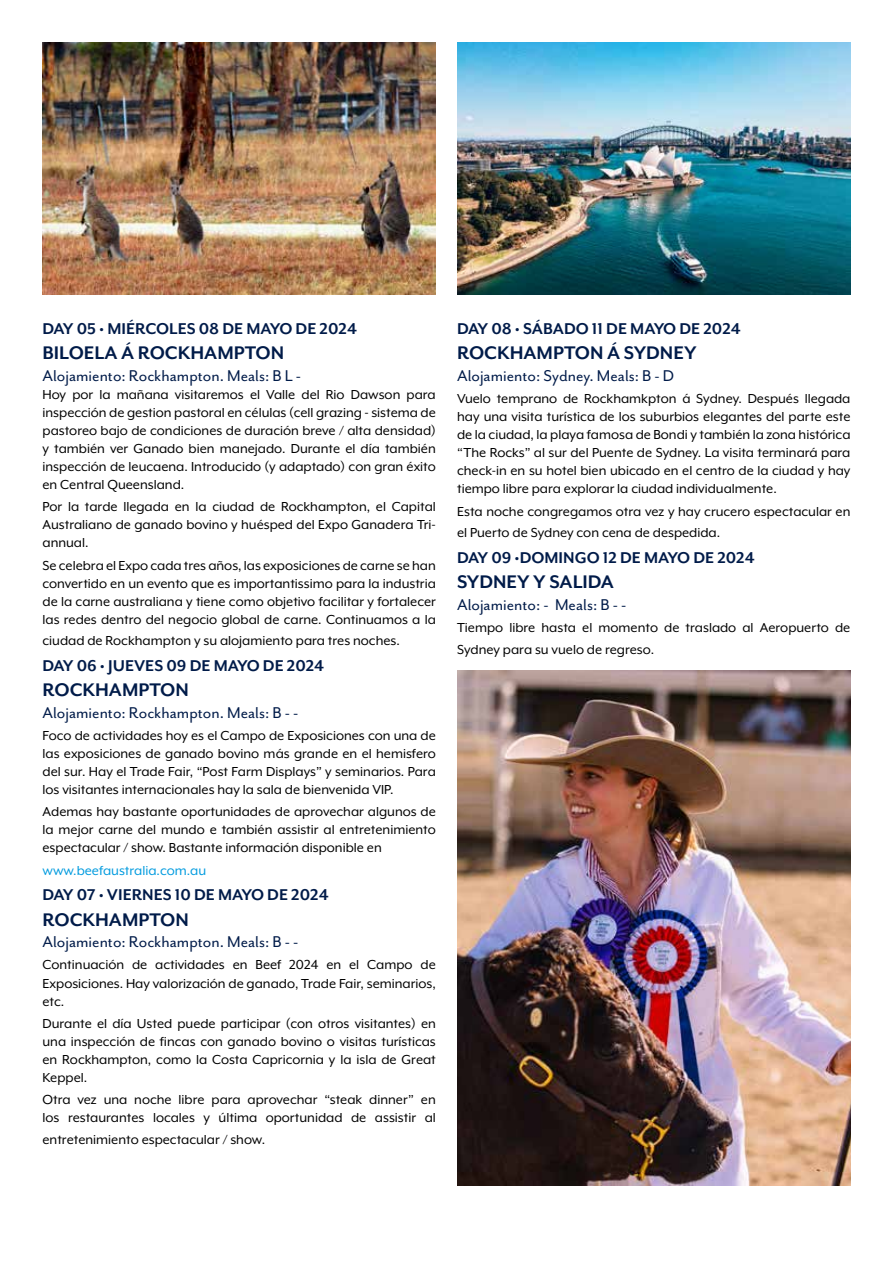
<style>
.page{position:relative;width:893px;height:1263px;background:#fff}
.page>*{position:absolute;margin:0;border:0;box-sizing:border-box;transform-origin:0 0}
.t1{font:700 21px "Mr Eaves San OT";color:#001b49}
.t2{font:18px "Mr Eaves San OT";color:#001b49}
.t3{font:700 18px "Mr Eaves San OT";color:#001b49}
.t4{font:15px/18px "Mr Eaves XL Mod OT";color:#000;text-align:justify}
.t5{font:15px "Mr Eaves XL Mod OT";color:#009bdf}
</style>
<div class="page">
<img style="left:43px;top:43px;width:393px;height:251px">
<img style="left:457px;top:43px;width:393px;height:251px">
<img style="left:457px;top:671px;width:393px;height:514px">
<p class="t3" style="left:43px;top:319px;width:316px">DAY 05 • MIÉRCOLES 08 DE MAYO DE 2024</p>
<h1 class="t1" style="left:43px;top:341px;width:243px">BILOELA Á ROCKHAMPTON</h1>
<p class="t2" style="left:43px;top:366px;width:260px">Alojamiento: Rockhampton. Meals: B L -</p>
<p class="t4" style="left:43px;top:385px;width:395px">Hoy por la mañana visitaremos el Valle del Rio Dawson para inspección de gestion pastoral en células (cell grazing - sistema de pastoreo bajo de condiciones de duración breve / alta densidad) y también ver Ganado bien manejado. Durante el día también inspección de leucaena. Introducido (y adaptado) con gran éxito en Central Queensland.</p>
<p class="t4" style="left:43px;top:498px;width:395px">Por la tarde llegada en la ciudad de Rockhampton, el Capital Australiano de ganado bovino y huésped del Expo Ganadera Tri&shy;annual.</p>
<p class="t4" style="left:43px;top:556px;width:395px">Se celebra el Expo cada tres años, las exposiciones de carne se han convertido en un evento que es importantissimo para la industria de la carne australiana y tiene como objetivo facilitar y fortalecer las redes dentro del negocio global de carne. Continuamos a la</p>
<p class="t4" style="left:43px;top:632px;width:359px">ciudad de Rockhampton y su alojamiento para tres noches.</p>
<p class="t3" style="left:43px;top:655px;width:283px">DAY 06 • JUEVES 09 DE MAYO DE 2024</p>
<h1 class="t1" style="left:43px;top:678px;width:148px">ROCKHAMPTON</h1>
<p class="t2" style="left:43px;top:702px;width:257px">Alojamiento: Rockhampton. Meals: B - -</p>
<p class="t4" style="left:43px;top:726px;width:395px">Foco de actividades hoy es el Campo de Exposiciones con una de las exposiciones de ganado bovino más grande en el hemisfero del sur. Hay el Trade Fair, “Post Farm Displays” y seminarios. Para los visitantes internacionales hay la sala de bienvenida VIP.</p>
<p class="t4" style="left:43px;top:803px;width:395px">Ademas hay bastante oportunidades de aprovechar algunos de la mejor carne del mundo e también assistir al entretenimiento espectacular / show. Bastante información disponible en</p>
<p class="t5" style="left:43px;top:862px;width:165px">www.beefaustralia.com.au</p>
<p class="t3" style="left:43px;top:885px;width:288px">DAY 07 • VIERNES 10 DE MAYO DE 2024</p>
<h1 class="t1" style="left:43px;top:907px;width:148px">ROCKHAMPTON</h1>
<p class="t2" style="left:43px;top:932px;width:257px">Alojamiento: Rockhampton. Meals: B - -</p>
<p class="t4" style="left:43px;top:956px;width:395px">Continuación de actividades en Beef 2024 en el Campo de Exposiciones. Hay valorización de ganado, Trade Fair, seminarios, etc.</p>
<p class="t4" style="left:43px;top:1014px;width:395px">Durante el día Usted puede participar (con otros visitantes) en una inspección de fincas con ganado bovino o visitas turísticas en Rockhampton, como la Costa Capricornia y la isla de Great Keppel.</p>
<p class="t4" style="left:43px;top:1090px;width:395px">Otra vez una noche libre para aprovechar “steak dinner” en los restaurantes locales y última oportunidad de assistir al</p>
<p class="t4" style="left:43px;top:1130px;width:224px">entretenimiento espectacular / show.</p>
<p class="t3" style="left:457px;top:319px;width:285px">DAY 08 • SÁBADO 11 DE MAYO DE 2024</p>
<h1 class="t1" style="left:457px;top:341px;width:241px">ROCKHAMPTON Á SYDNEY</h1>
<p class="t2" style="left:457px;top:366px;width:219px">Alojamiento: Sydney. Meals: B - D</p>
<p class="t4" style="left:457px;top:390px;width:395px">Vuelo temprano de Rockhamkpton á Sydney. Después llegada hay una visita turística de los suburbios elegantes del parte este de la ciudad, la playa famosa de Bondi y también la zona histórica “The Rocks” al sur del Puente de Sydney. La visita terminará para check-in en su hotel bien ubicado en el centro de la ciudad y hay tiempo libre para explorar la ciudad individualmente.</p>
<p class="t4" style="left:457px;top:500px;width:395px;line-height:21.6px">Esta noche congregamos otra vez y hay crucero espectacular en el Puerto de Sydney con cena de despedida.</p>
<p class="t3" style="left:457px;top:547px;width:299px">DAY 09 •DOMINGO 12 DE MAYO DE 2024</p>
<h1 class="t1" style="left:457px;top:570px;width:158px">SYDNEY Y SALIDA</h1>
<p class="t2" style="left:457px;top:594px;width:171px">Alojamiento: - Meals: B - -</p>
<p class="t4" style="left:457px;top:617px;width:395px;line-height:21.6px">Tiempo libre hasta el momento de traslado al Aeropuerto de<br>Sydney para su vuelo de regreso.</p>
</div>
